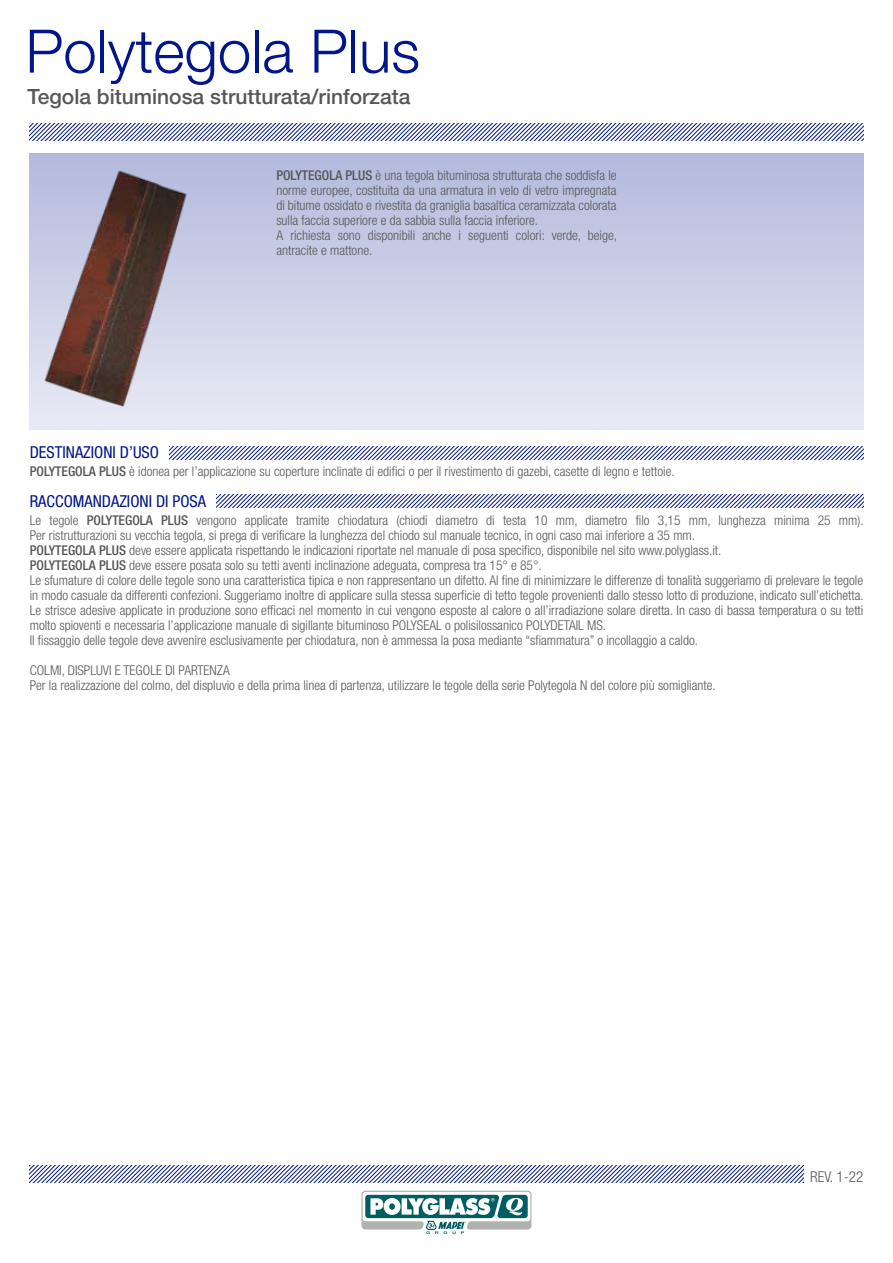
<style>
.page{position:relative;width:893px;height:1263px;background:#fff}
.page>*{position:absolute;margin:0;border:0;box-sizing:border-box;transform-origin:0 0}
.t1{font:300 60px "Helvetica Neue LT Std";color:#001689}
.t2{font:500 21px "Helvetica Neue LT Std";color:#575756}
.t3{font:condensed 16.5px "Helvetica Neue LT Std";color:#001689}
.t4{font:300 condensed 15px "Helvetica Neue LT Std";color:#575756}
.t5{font:300 condensed 13.5px/15px "Helvetica Neue LT Std";color:#575756}
.s1{font-weight:500}
</style>
<div class="page">
<svg style="left:30px;top:123px;width:833px;height:17px"></svg>
<div style="left:30px;top:153px;width:833px;height:276px;background:linear-gradient(to bottom,#b3b9dc,#e8eaf4)"></div>
<img style="left:30px;top:155px;width:172px;height:274px">
<svg style="left:170px;top:446px;width:693px;height:13px"></svg>
<svg style="left:217px;top:495px;width:646px;height:13px"></svg>
<svg style="left:30px;top:1165px;width:774px;height:17px"></svg>
<svg style="left:361px;top:1191px;width:170px;height:43px"></svg>
<h1 class="t1" style="left:26px;top:15px;width:396px">Polytegola Plus</h1>
<h2 class="t2" style="left:28px;top:84px;width:384px">Tegola bituminosa strutturata/rinforzata</h2>
<p class="t5" style="left:276px;top:167px;width:342px"><span class="s1">POLYTEGOLA PLUS</span> è una tegola bituminosa strutturata che soddisfa le norme europee, costituita da una armatura in velo di vetro impregnata di bitume ossidato e rivestita da graniglia basaltica ceramizzata colorata sulla faccia superiore e da sabbia sulla faccia inferiore.<br>A richiesta sono disponibili anche i seguenti colori: verde, beige, antracite e mattone.</p>
<p class="t3" style="left:30px;top:443px;width:131px">DESTINAZIONI D’USO</p>
<p class="t5" style="left:30px;top:464px;width:646px"><span class="s1">POLYTEGOLA PLUS</span> è idonea per l’applicazione su coperture inclinate di edifici o per il rivestimento di gazebi, casette di legno e tettoie.</p>
<p class="t3" style="left:30px;top:491px;width:178px">RACCOMANDAZIONI DI POSA</p>
<p class="t5" style="left:30px;top:512px;width:835px">Le tegole <span class="s1">POLYTEGOLA PLUS</span> vengono applicate tramite chiodatura (chiodi diametro di testa 10 mm, diametro filo 3,15 mm, lunghezza minima 25 mm).<br>Per ristrutturazioni su vecchia tegola, si prega di verificare la lunghezza del chiodo sul manuale tecnico, in ogni caso mai inferiore a 35 mm.<br><span class="s1">POLYTEGOLA PLUS</span> deve essere applicata rispettando le indicazioni riportate nel manuale di posa specifico, disponibile nel sito www.polyglass.it.<br><span class="s1">POLYTEGOLA PLUS</span> deve essere posata solo su tetti aventi inclinazione adeguata, compresa tra 15° e 85°.<br>Le sfumature di colore delle tegole sono una caratteristica tipica e non rappresentano un difetto. Al fine di minimizzare le differenze di tonalità suggeriamo di prelevare le tegole in modo casuale da differenti confezioni. Suggeriamo inoltre di applicare sulla stessa superficie di tetto tegole provenienti dallo stesso lotto di produzione, indicato sull’etichetta.<br>Le strisce adesive applicate in produzione sono efficaci nel momento in cui vengono esposte al calore o all’irradiazione solare diretta. In caso di bassa temperatura o su tetti molto spioventi e necessaria l’applicazione manuale di sigillante bituminoso POLYSEAL o polisilossanico POLYDETAIL MS.<br>Il fissaggio delle tegole deve avvenire esclusivamente per chiodatura, non è ammessa la posa mediante “sfiammatura” o incollaggio a caldo.</p>
<p class="t5" style="left:30px;top:662px;width:687px">COLMI, DISPLUVI E TEGOLE DI PARTENZA<br>Per la realizzazione del colmo, del displuvio e della prima linea di partenza, utilizzare le tegole della serie Polytegola N del colore più somigliante.</p>
<p class="t4" style="left:810px;top:1168px;width:54px">REV. 1-22</p>
</div>
